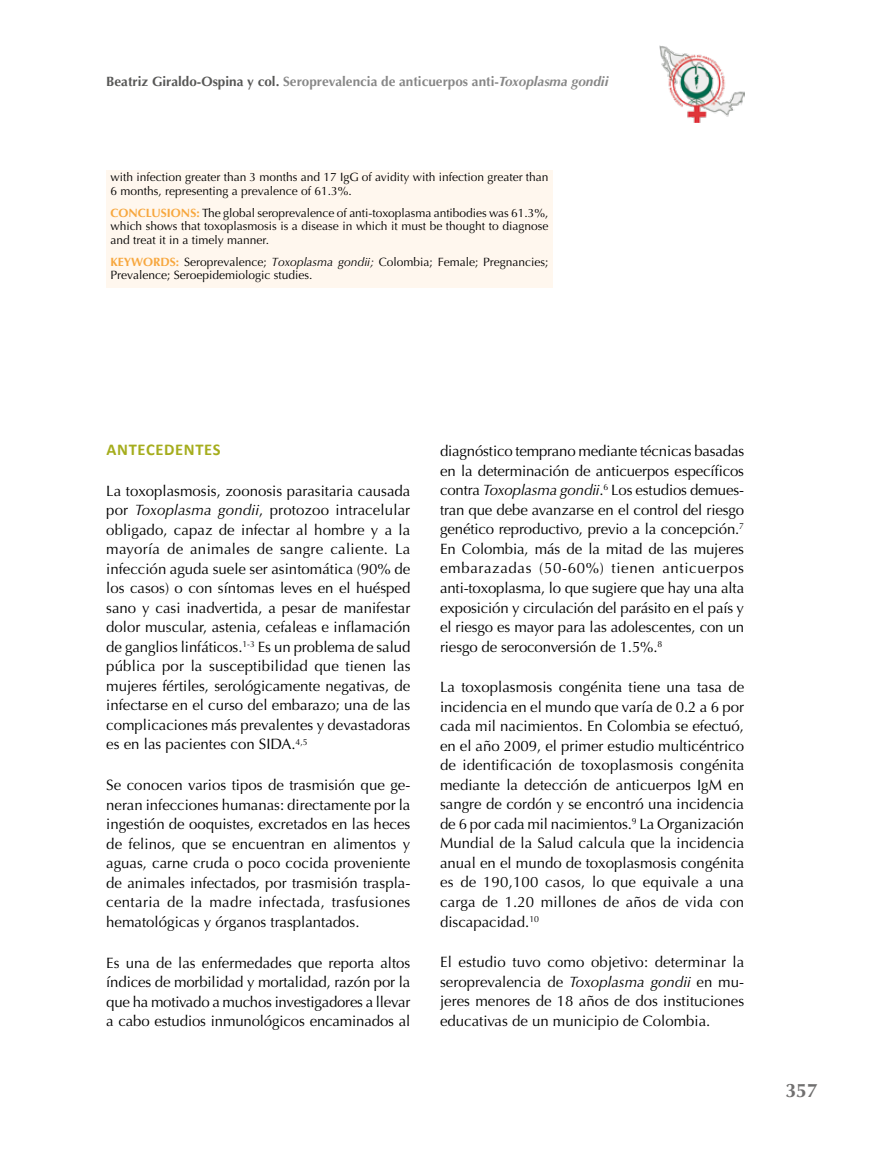
<style>
.page{position:relative;width:893px;height:1149px;background:#fff}
.page>*{position:absolute;margin:0;border:0;box-sizing:border-box;transform-origin:0 0}
.t1{font:700 19.5px "Optima";color:#706f6f}
.t2{font:700 16.5px "Calibri";letter-spacing:.04em;color:#a5ad1d}
.t3{font:15px/19.5px "Optima";color:#000;text-align:justify}
.t4{font:700 13.5px "Optima";color:#878787}
.t5{font:12px/13.5px "Optima";color:#000}
.s1{color:#575756}
.s2{font-style:italic}
.s3{font-weight:700;color:#f7a73e}
</style>
<div class="page">
<div style="left:106px;top:170px;width:447px;height:117px;background:#fff7ee"></div>
<img style="left:659px;top:46px;width:85px;height:76px">
<p class="t4" style="left:106px;top:74px;width:504px"><span class="s1">Beatriz Giraldo-Ospina y col.</span> Seroprevalencia de anticuerpos anti-<span class="s2">Toxoplasma gondii</span></p>
<p class="t5" style="left:111px;top:170px;width:439px">with infection greater than 3 months and 17 IgG of avidity with infection greater than<br>6 months, representing a prevalence of 61.3%.</p>
<p class="t5" style="left:111px;top:206px;width:439px;text-align:justify"><span class="s3">CONCLUSIONS:</span> The global seroprevalence of anti-toxoplasma antibodies was 61.3%, which shows that toxoplasmosis is a disease in which it must be thought to diagnose and treat it in a timely manner.</p>
<p class="t5" style="left:111px;top:255px;width:439px"><span class="s3">KEYWORDS:</span> Seroprevalence; <span class="s2">Toxoplasma gondii;</span> Colombia; Female; Pregnancies;<br>Prevalence; Seroepidemiologic studies.</p>
<p class="t2" style="left:107px;top:439px;width:115px">ANTECEDENTES</p>
<p class="t3" style="left:106px;top:481px;width:306px">La toxoplasmosis, zoonosis parasitaria causada por <span class="s2">Toxoplasma gondii</span>, protozoo intracelular obligado, capaz de infectar al hombre y a la mayoría de animales de sangre caliente. La infección aguda suele ser asintomática (90% de los casos) o con síntomas leves en el huésped sano y casi inadvertida, a pesar de manifestar dolor muscular, astenia, cefaleas e inflamación de ganglios linfáticos.<sup>1-3</sup> Es un problema de salud pública por la susceptibilidad que tienen las mujeres fértiles, serológicamente negativas, de infectarse en el curso del embarazo; una de las complicaciones más prevalentes y devastadoras es en las pacientes con SIDA.<sup>4,5</sup></p>
<p class="t3" style="left:106px;top:775px;width:306px">Se conocen varios tipos de trasmisión que ge&shy;neran infecciones humanas: directamente por la ingestión de ooquistes, excretados en las heces de felinos, que se encuentran en alimentos y aguas, carne cruda o poco cocida proveniente de animales infectados, por trasmisión traspla&shy;centaria de la madre infectada, trasfusiones hematológicas y órganos trasplantados.</p>
<p class="t3" style="left:106px;top:952px;width:306px">Es una de las enfermedades que reporta altos índices de morbilidad y mortalidad, razón por la que ha motivado a muchos investigadores a llevar a cabo estudios inmunológicos encaminados al</p>
<p class="t3" style="left:440px;top:441px;width:306px">diagnóstico temprano mediante técnicas basadas en la determinación de anticuerpos específicos contra <span class="s2">Toxoplasma gondii</span>.<sup>6</sup> Los estudios demues&shy;tran que debe avanzarse en el control del riesgo genético reproductivo, previo a la concepción.<sup>7<br></sup>En Colombia, más de la mitad de las mujeres embarazadas (50-60%) tienen anticuerpos anti-toxoplasma, lo que sugiere que hay una alta exposición y circulación del parásito en el país y el riesgo es mayor para las adolescentes, con un riesgo de seroconversión de 1.5%.<sup>8</sup></p>
<p class="t3" style="left:440px;top:677px;width:306px">La toxoplasmosis congénita tiene una tasa de incidencia en el mundo que varía de 0.2 a 6 por cada mil nacimientos. En Colombia se efectuó, en el año 2009, el primer estudio multicéntrico de identificación de toxoplasmosis congénita mediante la detección de anticuerpos IgM en sangre de cordón y se encontró una incidencia de 6 por cada mil nacimientos.<sup>9</sup> La Organización Mundial de la Salud calcula que la incidencia anual en el mundo de toxoplasmosis congénita es de 190,100 casos, lo que equivale a una carga de 1.20 millones de años de vida con discapacidad.<sup>10</sup></p>
<p class="t3" style="left:440px;top:952px;width:306px">El estudio tuvo como objetivo: determinar la seroprevalencia de <span class="s2">Toxoplasma gondii</span> en mu&shy;jeres menores de 18 años de dos instituciones educativas de un municipio de Colombia.</p>
<h1 class="t1" style="left:785px;top:1079px;width:34px">357</h1>
</div>
